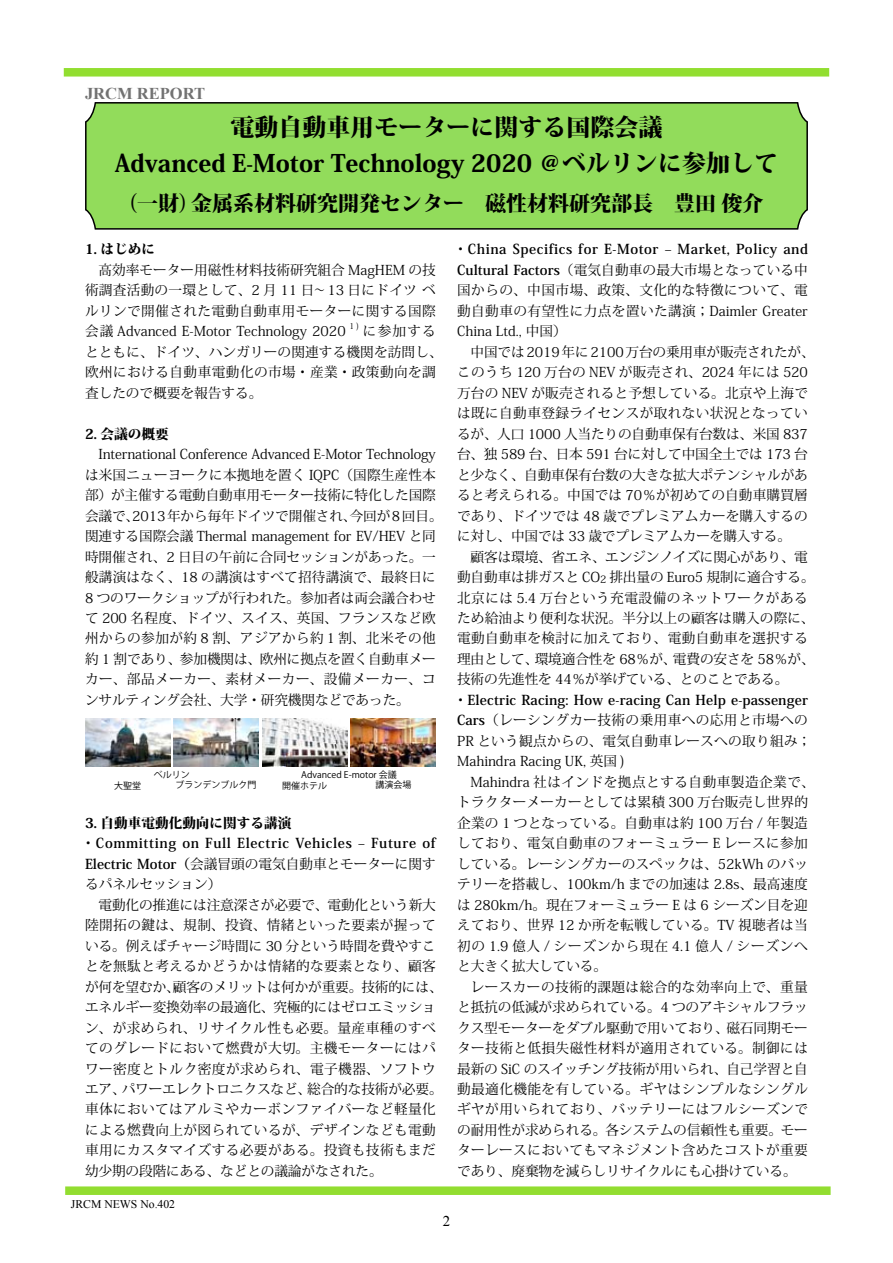
<style>
.page{position:relative;width:893px;height:1263px;background:#fff}
.page>*{position:absolute;margin:0;border:0;box-sizing:border-box;transform-origin:0 0}
.t1{font:800 24px/36px "Koz Min Pro";color:#000;text-align:center}
.t2{font:800 21px "Koz Min Pro";color:#000}
.t3{font:800 21px "Koz Min Pro";color:#000;scale:.75 1}
.t4{font:700 16.5px "Times New Roman";color:#727272}
.t5{font:14.85px "Times New Roman";color:#000}
.t6{font:13.65px/20.5px "Koz Min Pro";color:#000}
.t7{font:13.65px/20.4px "Koz Min Pro";letter-spacing:.03em;color:#000}
.t8{font:13.65px/20.5px "Koz Min Pro";letter-spacing:.02em;color:#000;text-align:right}
.t9{font:13.65px "Koz Min Pro";letter-spacing:.035em;color:#000}
.t10{font:700 13.65px "Koz Min Pro";letter-spacing:.045em;color:#000}
.t11{font:800 13.65px "Koz Min Pro";color:#000}
.t12{font:11.7px "Times New Roman";color:#000}
.t13{font:10.2px "Koz Min Pro";color:#000}
.t14{font:9px/10.6px "Koz Go Pro";color:#000}
.t15{font:8.25px "Koz Min Pro";color:#000}
.s1{font-weight:700}
</style>
<div class="page">
<div style="left:85px;top:102px;width:723px;height:128px;background:#92dc5b"></div>
<img style="left:85px;top:719px;width:85px;height:47px">
<img style="left:174px;top:719px;width:85px;height:47px">
<img style="left:262px;top:719px;width:85px;height:47px">
<img style="left:351px;top:719px;width:85px;height:47px">
<div style="left:65px;top:1186px;width:766px;height:9px;background:#92dd30"></div>
<div style="left:64px;top:68px;width:765px;height:9px;background:#92de30"></div>
<p class="t4" style="left:85px;top:81px;width:121px">JRCM REPORT</p>
<h1 class="t1" style="left:115px;top:108px;width:665px">電動自動車用モーターに関する国際会議<br>Advanced -E Motor Technology 2020 ＠ベルリンに参加して</h1>
<h2 class="t2" style="left:191px;top:188px;width:574px">金属系材料研究開発センター　磁性材料研究部長　豊田俊介</h2>
<h2 class="t3" style="left:121px;top:188px;width:100px">（一財）</h2>
<p class="t11" style="left:85px;top:239px;width:71px">1. はじめに</p>
<p class="t8" style="left:85px;top:259px;width:352px">高効率モーター用磁性材料技術研究組合 MagHEM の技術調査活動の一環として、2 月 11 日～ 13 日にドイツベルリンで開催された電動自動車用モーターに関する国際に参加する</p>
<p class="t15" style="left:348px;top:320px;width:13px">１)</p>
<p class="t6" style="left:85px;top:321px;width:359px">会議 Advanced -E Motor Technology 2020<br>とともに、ドイツ、ハンガリーの関連する機関を訪問し、欧州における自動車電動化の市場・産業・政策動向を調査したので概要を報告する。</p>
<p class="t11" style="left:85px;top:423px;width:85px">2. 会議の概要</p>
<p class="t6" style="left:99px;top:443px;width:339px">International Conference Advanced -E Motor Technology</p>
<p class="t6" style="left:85px;top:464px;width:352px">は米国ニューヨークに本拠地を置く IQPC（国際生産性本</p>
<p class="t6" style="left:85px;top:484px;width:352px">部）が主催する電動自動車用モーター技術に特化した国際</p>
<p class="t6" style="left:350px;top:505px;width:95px">今回が8回目。</p>
<p class="t6" style="left:132px;top:505px;width:226px">2013年から毎年ドイツで開催され、</p>
<p class="t6" style="left:85px;top:505px;width:352px">会議で、<br>関連する国際会議 Thermal management for EV/HEV と同時開催され、2 日目の午前に合同セッションがあった。一般講演はなく、18 の講演はすべて招待講演で、最終日に<br>8 つのワークショップが行われた。参加者は両会議合わせて 200 名程度、ドイツ、スイス、英国、フランスなど欧州からの参加が約 8 割、アジアから約１割、北米その他約 1 割であり、参加機関は、欧州に拠点を置く自動車メーカー、部品メーカー、素材メーカー、設備メーカー、コンサルティング会社、大学・研究機関などであった。</p>
<p class="t14" style="left:114px;top:780px;width:28px">大聖堂</p>
<p class="t14" style="left:375px;top:769px;width:37px;text-indent:-74px">Advanced -E motor 会議<br>講演会場</p>
<p class="t14" style="left:176px;top:769px;width:82px;text-indent:-22px">ベルリン<br>ブランデンブルク門</p>
<p class="t14" style="left:282px;top:780px;width:46px">開催ホテル</p>
<p class="t11" style="left:85px;top:812px;width:208px">3. 自動車電動化動向に関する講演</p>
<p class="t10" style="left:205px;top:833px;width:27px">Full</p>
<p class="t10" style="left:237px;top:833px;width:53px">Electric</p>
<p class="t10" style="left:295px;top:833px;width:58px">Vehicles</p>
<p class="t10" style="left:422px;top:833px;width:15px">of</p>
<p class="t6" style="left:82px;top:832px;width:356px"><span class="s1">・Committing<br>Electric Motor（</span>会議冒頭の電気自動車とモーターに関するパネルセッション(</p>
<p class="t6" style="left:99px;top:894px;width:339px">電動化の推進には注意深さが必要で、電動化という新大</p>
<p class="t9" style="left:85px;top:915px;width:352px">陸開拓の鍵は、規制、投資、情緒といった要素が握って</p>
<p class="t6" style="left:85px;top:935px;width:352px">いる。例えばチャージ時間に 30 分という時間を費やすこ</p>
<p class="t7" style="left:85px;top:955px;width:352px">とを無駄と考えるかどうかは情緒的な要素となり、顧客</p>
<p class="t6" style="left:173px;top:976px;width:271px">顧客のメリットは何かが重要。技術的には、</p>
<p class="t10" style="left:371px;top:833px;width:47px">Future</p>
<p class="t10" style="left:182px;top:833px;width:18px">on</p>
<p class="t10" style="left:358px;top:833px;width:8px">–</p>
<p class="t6" style="left:85px;top:976px;width:96px">が何を望むか、</p>
<p class="t6" style="left:85px;top:996px;width:352px">エネルギー変換効率の最適化、究極的にはゼロエミッショ</p>
<p class="t9" style="left:85px;top:1018px;width:352px">ン、が求められ、リサイクル性も必要。量産車種のすべ</p>
<p class="t7" style="left:85px;top:1037px;width:352px">てのグレードにおいて燃費が大切。主機モーターにはパ</p>
<p class="t9" style="left:85px;top:1059px;width:352px">ワー密度とトルク密度が求められ、電子機器、ソフトウ</p>
<p class="t6" style="left:307px;top:1078px;width:137px">総合的な技術が必要。</p>
<p class="t6" style="left:122px;top:1078px;width:191px">パワーエレクトロニクスなど、</p>
<p class="t7" style="left:85px;top:1078px;width:352px">エア、<br>車体においてはアルミやカーボンファイバーなど軽量化による燃費向上が図られているが、デザインなども電動車用にカスタマイズする必要がある。投資も技術もまだ幼少期の段階にある、などとの議論がなされた。</p>
<p class="t12" style="left:71px;top:1195px;width:106px">JRCM NEWS No.402</p>
<p class="t6" style="left:454px;top:239px;width:356px;text-align:justify"><span class="s1">・China Specifics for E-Motor – Market, Policy and Cultural Factors</span>（電気自動車の最大市場となっている中国からの、中国市場、政策、文化的な特徴について、電動自動車の有望性に力点を置いた講演；Daimler Greater China Ltd., 中国(</p>
<p class="t6" style="left:457px;top:341px;width:359px;text-indent:13px">中国では2019年に2100万台の乗用車が販売されたが、このうち 120 万台の NEV が販売され、2024 年には 520万台の NEV が販売されると予想している。北京や上海では既に自動車登録ライセンスが取れない状況となっているが、人口 1000 人当たりの自動車保有台数は、米国 837台、独 589 台、日本 591 台に対して中国全土では 173 台と少なく、自動車保有台数の大きな拡大ポテンシャルがあると考えられる。中国では 70％が初めての自動車購買層であり、ドイツでは 48 歳でプレミアムカーを購入するのに対し、中国では 33 歳でプレミアムカーを購入する。</p>
<p class="t6" style="left:609px;top:546px;width:207px;text-indent:-139px">顧客は環境、省エネ、エンジンノイズに関心があり、電排出量の Euro5 規制に適合する。</p>
<p class="t6" style="left:457px;top:566px;width:145px">動自動車は排ガスと CO</p>
<p class="t9" style="left:457px;top:588px;width:352px">北京には 5.4 万台という充電設備のネットワークがある</p>
<p class="t6" style="left:457px;top:607px;width:359px">ため給油より便利な状況。半分以上の顧客は購入の際に、</p>
<p class="t7" style="left:457px;top:628px;width:352px">電動自動車を検討に加えており、電動自動車を選択する</p>
<p class="t6" style="left:673px;top:648px;width:143px">電費の安さを 58％が、</p>
<p class="t13" style="left:600px;top:572px;width:8px">2</p>
<p class="t6" style="left:535px;top:648px;width:143px">環境適合性を 68％が、</p>
<p class="t6" style="left:457px;top:648px;width:333px">理由として、<br>技術の先進性を 44％が挙げている、とのことである。</p>
<p class="t8" style="left:454px;top:689px;width:359px;text-align:left"><span class="s1">・Electric Racing: How -e racing Can Help -e passenger Cars</span>（レーシングカー技術の乗用車への応用と市場へのPR という観点からの、電気自動車レースへの取り組み; Mahindra Racing UK, 英国 (</p>
<p class="t6" style="left:457px;top:771px;width:359px;text-indent:13px">Mahindra 社はインドを拠点とする自動車製造企業で、トラクターメーカーとしては累積 300 万台販売し世界的企業の 1 つとなっている。自動車は約 100 万台 / 年製造しており、電気自動車のフォーミュラー E レースに参加している。レーシングカーのスペックは、52kWh のバッテリーを搭載し、100km h/ までの加速は 2.8 、s 最高速度は 280km 。h/ 現在フォーミュラー E は 6 シーズン目を迎えており、世界 12 か所を転戦している。TV 視聴者は当初の 1.9 億人 / シーズンから現在 4.1 億人 / シーズンへと大きく拡大している。</p>
<p class="t6" style="left:457px;top:976px;width:352px;text-align:right">レースカーの技術的課題は総合的な効率向上で、重量と抵抗の低減が求められている。4 つのアキシャルフラッ磁石同期モー</p>
<p class="t7" style="left:457px;top:1017px;width:352px">クス型モーターをダブル駆動で用いており、<br>ター技術と低損失磁性材料が適用されている。制御には最新の SiC のスイッチング技術が用いられ、自己学習と自動最適化機能を有している。ギヤはシンプルなシングルギヤが用いられており、バッテリーにはフルシーズンでの耐用性が求められる。各システムの信頼性も重要。モーターレースにおいてもマネジメント含めたコストが重要であり、廃棄物を減らしリサイクルにも心掛けている。</p>
<p class="t5" style="left:443px;top:1211px;width:9px">2</p>
</div>
